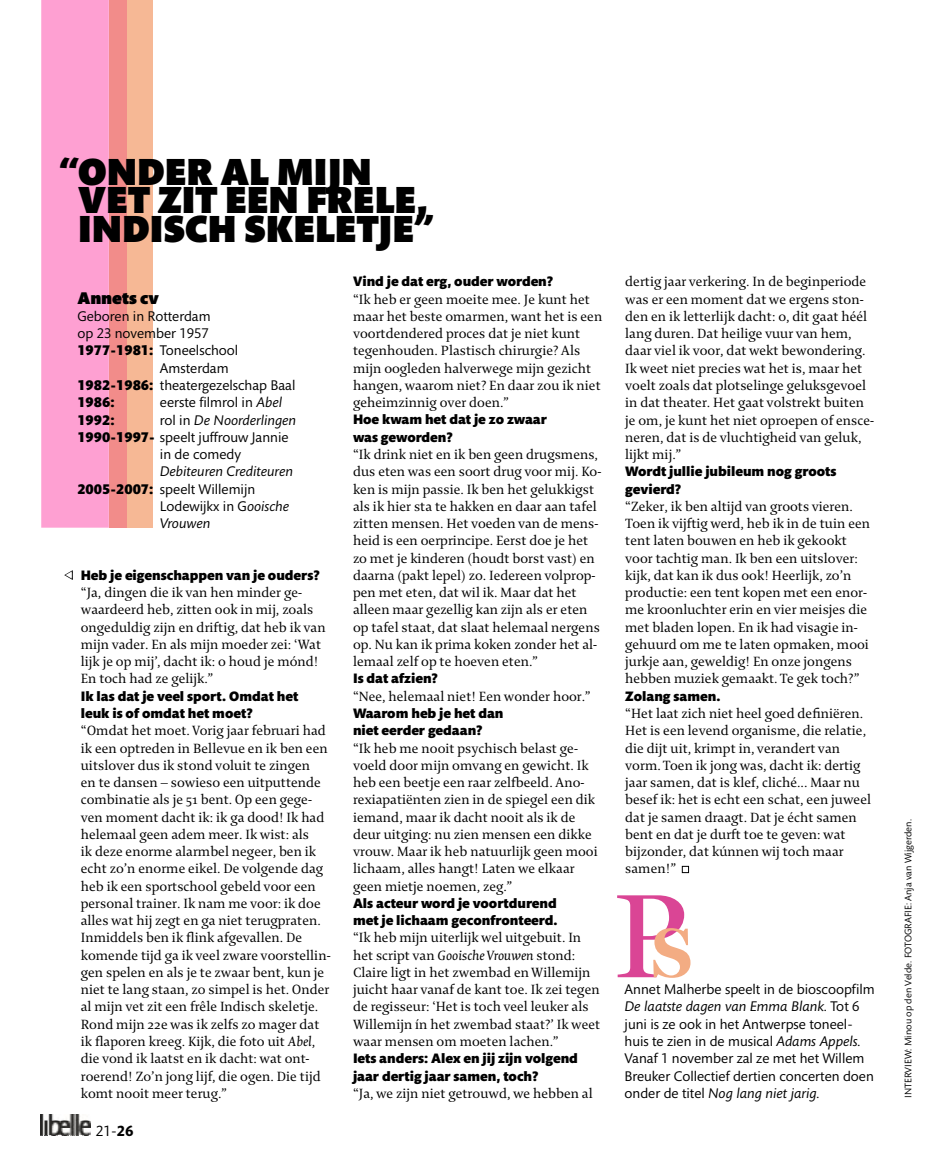
<style>
.page{position:relative;width:940px;height:1166px;background:#fff}
.page>*{position:absolute;margin:0;border:0;box-sizing:border-box;transform-origin:0 0}
.t1{font:900 38.4px/28.5px "Mundo Sans Std";color:#000}
.t2{font:900 17.25px "Mundo Sans Std";color:#000}
.t3{font:15px "Mundo Sans Std";color:#000}
.t4{font:14.4px/17.2px "Enigma 2";color:#000}
.t5{font:14.25px/17.2px "Mundo Sans Std";color:#000}
.t6{font:italic 14.25px "Mundo Sans Std";color:#000}
.t7{font:900 14.25px "Mundo Sans Std";color:#000}
.t8{font:900 13.95px/17.2px "Mundo Sans Std";color:#000}
.t9{font:9.75px "Mundo Sans Std";color:#000}
.s1{font-weight:900}
.s2{font-style:italic}
.s3{font-style:normal}
.s4{font-weight:700}
</style>
<div class="page">
<div style="left:41px;top:0;width:68px;height:527px;background:#fea0d2"></div>
<div style="left:126px;top:0;width:27px;height:527px;background:#f6b895"></div>
<div style="left:109px;top:0;width:17px;height:527px;background:#f28c8a"></div>
<svg style="left:617px;top:895px;width:73px;height:82px"></svg>
<div style="left:682px;top:865px;width:7px;height:7px;border:1px solid #000"></div>
<img style="left:40px;top:1114px;width:50px;height:21px">
<svg style="left:64px;top:570px;width:9px;height:10px"></svg>
<h1 class="t1" style="left:78px;top:157px;width:357px;text-indent:-19px">“ ONDER AL MIJN<br>VET ZIT EEN FRÊLE,<br>INDISCH SKELETJE”</h1>
<p class="t2" style="left:77px;top:287px;width:83px">Annets cv</p>
<p class="t5" style="left:77px;top:307px;width:135px">Geboren in Rotterdam</p>
<p class="t5" style="left:77px;top:325px;width:133px">op 23 november 1957</p>
<p class="t5" style="left:77px;top:342px;width:162px"><span class="s1">1977-1981:</span> Toneelschool</p>
<p class="t5" style="left:160px;top:359px;width:70px">Amsterdam</p>
<p class="t5" style="left:77px;top:376px;width:220px"><span class="s1">1982-1986:</span> theatergezelschap Baal</p>
<p class="t7" style="left:77px;top:394px;width:39px">1986:</p>
<p class="t5" style="left:160px;top:394px;width:124px">eerste filmrol in <span class="s2">Abel</span></p>
<p class="t7" style="left:77px;top:411px;width:39px">1992:</p>
<p class="t6" style="left:160px;top:411px;width:138px"><span class="s3">rol in</span> De Noorderlingen</p>
<p class="t5" style="left:77px;top:428px;width:213px"><span class="s1">1990-1997-</span> speelt juffrouw Jannie</p>
<p class="t5" style="left:160px;top:446px;width:83px">in de comedy</p>
<p class="t6" style="left:160px;top:463px;width:134px">Debiteuren Crediteuren</p>
<p class="t5" style="left:77px;top:480px;width:179px"><span class="s1">2005-2007:</span> speelt Willemijn</p>
<p class="t5" style="left:160px;top:497px;width:131px">Lodewijkx in G<span class="s2">ooische</span></p>
<p class="t6" style="left:160px;top:515px;width:52px">Vrouwen</p>
<p class="t8" style="left:81px;top:566px;width:240px">Heb je eigenschappen van je ouders?</p>
<p class="t4" style="left:81px;top:583px;width:246px">“Ja, dingen die ik van hen minder ge&shy;waardeerd heb, zitten ook in mij, zoals ongeduldig zijn en driftig, dat heb ik van mijn vader. En als mijn moeder zei: ‘Wat lijk je op mij’, dacht ik: o houd je mónd!<br>En toch had ze gelijk.”</p>
<p class="t8" style="left:81px;top:687px;width:219px">Ik las dat je veel sport. Omdat het leuk is of omdat het moet?</p>
<p class="t4" style="left:81px;top:721px;width:251px">“Omdat het moet. Vorig jaar februari had ik een optreden in Bellevue en ik ben een uitslover dus ik stond voluit te zingen<br>en te dansen – sowieso een uitputtende combinatie als je 51 bent. Op een gege&shy;ven moment dacht ik: ik ga dood! Ik had helemaal geen adem meer. Ik wist: als<br>ik deze enorme alarmbel negeer, ben ik echt zo’n enorme eikel. De volgende dag heb ik een sportschool gebeld voor een personal trainer. Ik nam me voor: ik doe alles wat hij zegt en ga niet terugpraten.<br>Inmiddels ben ik flink afgevallen. De komende tijd ga ik veel zware voorstellin&shy;gen spelen en als je te zwaar bent, kun je niet te lang staan, zo simpel is het. Onder al mijn vet zit een frêle Indisch skeletje.<br>Rond mijn 22e was ik zelfs zo mager dat ik flaporen kreeg. Kijk, die foto uit <span class="s2">Abel</span>, die vond ik laatst en ik dacht: wat ont&shy;roerend! Zo’n jong lijf, die ogen. Die tijd komt nooit meer terug.”</p>
<p class="t3" style="left:96px;top:1121px;width:39px">21-<span class="s4">26</span></p>
<p class="t8" style="left:353px;top:273px;width:202px">Vind je dat erg, ouder worden?</p>
<p class="t4" style="left:353px;top:290px;width:251px">“Ik heb er geen moeite mee. Je kunt het maar het beste omarmen, want het is een voortdendered proces dat je niet kunt tegenhouden. Plastisch chirurgie? Als mijn oogleden halverwege mijn gezicht hangen, waarom niet? En daar zou ik niet geheimzinnig over doen.”</p>
<p class="t8" style="left:353px;top:411px;width:195px">Hoe kwam het dat je zo zwaar was geworden?</p>
<p class="t4" style="left:353px;top:445px;width:250px">“Ik drink niet en ik ben geen drugsmens, dus eten was een soort drug voor mij. Ko&shy;ken is mijn passie. Ik ben het gelukkigst als ik hier sta te hakken en daar aan tafel zitten mensen. Het voeden van de mens&shy;heid is een oerprincipe. Eerst doe je het zo met je kinderen (houdt borst vast) en daarna (pakt lepel) zo. Iedereen volprop&shy;pen met eten, dat wil ik. Maar dat het alleen maar gezellig kan zijn als er eten op tafel staat, dat slaat helemaal nergens op. Nu kan ik prima koken zonder het al&shy;lemaal zelf op te hoeven eten.”</p>
<p class="t8" style="left:353px;top:670px;width:86px">Is dat afzien?</p>
<p class="t4" style="left:353px;top:686px;width:239px">“Nee, helemaal niet! Een wonder hoor.”</p>
<p class="t8" style="left:353px;top:704px;width:152px">Waarom heb je het dan niet eerder gedaan?</p>
<p class="t4" style="left:353px;top:738px;width:246px">“Ik heb me nooit psychisch belast ge&shy;voeld door mijn omvang en gewicht. Ik heb een beetje een raar zelfbeeld. Ano&shy;rexiapatiënten zien in de spiegel een dik iemand, maar ik dacht nooit als ik de deur uitging: nu zien mensen een dikke vrouw. Maar ik heb natuurlijk geen mooi lichaam, alles hangt! Laten we elkaar geen mietje noemen, zeg.”</p>
<p class="t8" style="left:353px;top:894px;width:206px">Als acteur word je voortdurend met je lichaam geconfronteerd.</p>
<p class="t4" style="left:353px;top:928px;width:249px">“Ik heb mijn uiterlijk wel uitgebuit. In het script van <span class="s2">Gooische Vrouwen</span> stond:<br>Claire ligt in het zwembad en Willemijn juicht haar vanaf de kant toe. Ik zei tegen de regisseur: ‘Het is toch veel leuker als Willemijn ín het zwembad staat?’ Ik weet waar mensen om moeten lachen.”</p>
<p class="t8" style="left:353px;top:1049px;width:226px">Iets anders: Alex en jij zijn volgend jaar dertig jaar samen, toch?</p>
<p class="t4" style="left:353px;top:1083px;width:241px">“Ja, we zijn niet getrouwd, we hebben al</p>
<p class="t4" style="left:625px;top:272px;width:250px">dertig jaar verkering. In de beginperiode was er een moment dat we ergens ston&shy;den en ik letterlijk dacht: o, dit gaat héél lang duren. Dat heilige vuur van hem, daar viel ik voor, dat wekt bewondering.<br>Ik weet niet precies wat het is, maar het voelt zoals dat plotselinge geluksgevoel in dat theater. Het gaat volstrekt buiten je om, je kunt het niet oproepen of ensce&shy;neren, dat is de vluchtigheid van geluk, lijkt mij.”</p>
<p class="t8" style="left:625px;top:463px;width:213px">Wordt jullie jubileum nog groots gevierd?</p>
<p class="t4" style="left:625px;top:497px;width:246px">“Zeker, ik ben altijd van groots vieren.<br>Toen ik vijftig werd, heb ik in de tuin een tent laten bouwen en heb ik gekookt voor tachtig man. Ik ben een uitslover: kijk, dat kan ik dus ook! Heerlijk, zo’n productie: een tent kopen met een enor&shy;me kroonluchter erin en vier meisjes die met bladen lopen. En ik had visagie in&shy;gehuurd om me te laten opmaken, mooi jurkje aan, geweldig! En onze jongens hebben muziek gemaakt. Te gek toch?”</p>
<p class="t8" style="left:625px;top:687px;width:97px">Zolang samen.</p>
<p class="t4" style="left:625px;top:704px;width:247px">“Het laat zich niet heel goed definiëren.<br>Het is een levend organisme, die relatie, die dijt uit, krimpt in, verandert van vorm. Toen ik jong was, dacht ik: dertig jaar samen, dat is klef, cliché... Maar nu besef ik: het is echt een schat, een juweel dat je samen draagt. Dat je écht samen bent en dat je durft toe te geven: wat bijzonder, dat kúnnen wij toch maar samen!”</p>
<p class="t5" style="left:624px;top:980px;width:252px">Annet Malherbe speelt in de bioscoopfilm <span class="s2">De laatste dagen van Emma Blank</span>. Tot 6 juni is ze ook in het Antwerpse toneel&shy;huis te zien in de musical <span class="s2">Adams Appels.<br></span>Vanaf 1 november zal ze met het Willem Breuker Collectief dertien concerten doen onder de titel <span class="s2">Nog lang niet jarig.</span></p>
<p class="t9" style="left:903px;top:1097px;width:280px;rotate:-90deg">INTERVIEW: Minou op den Velde. FOTOGRAFIE: Anja van Wijgerden.</p>
</div>
